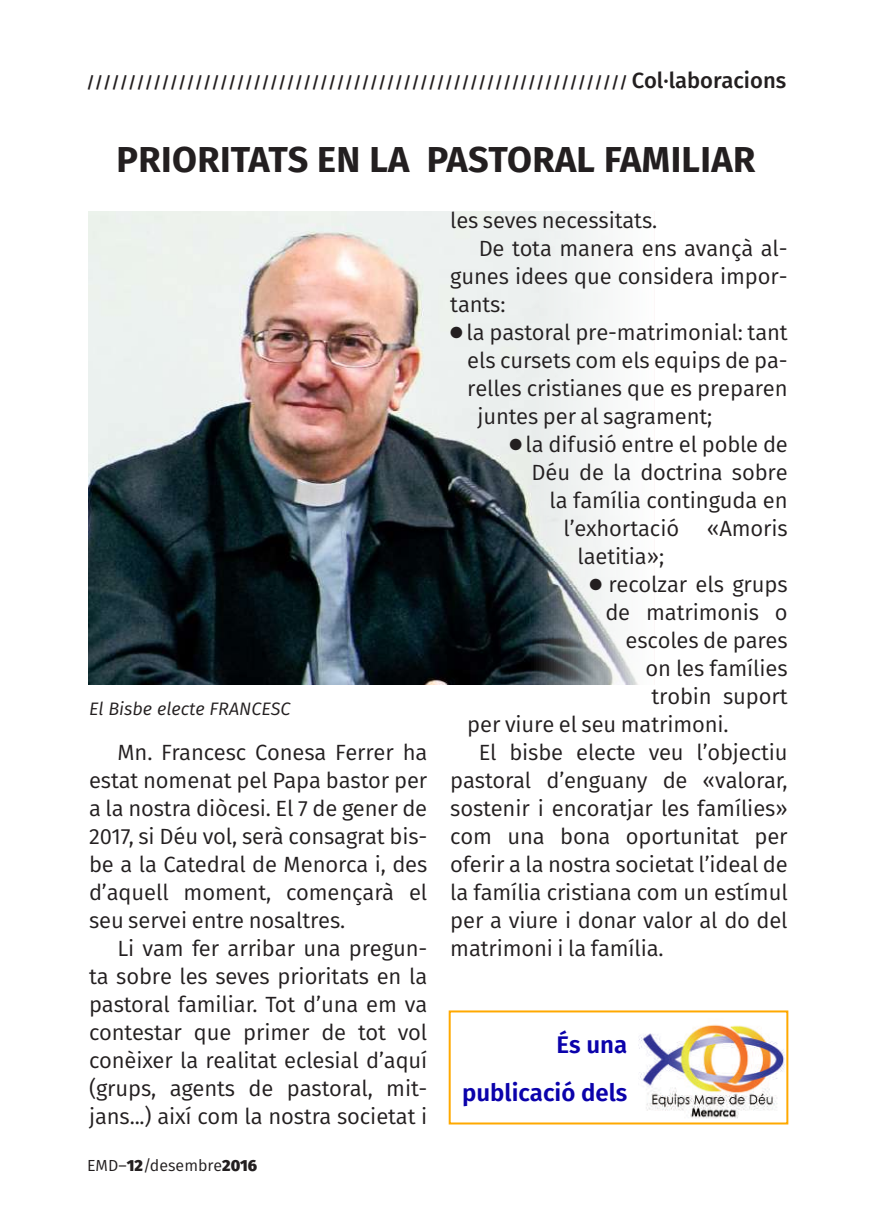
<style>
.page{position:relative;width:874px;height:1225px;background:#fff}
.page>*{position:absolute;margin:0;border:0;box-sizing:border-box;transform-origin:0 0}
.t1{font:700 36px "Fira Sans";letter-spacing:.01em;color:#231f20}
.t2{font:600 24px/48px "Fira Sans";color:#0b02ab;text-align:right}
.t3{font:22px/28px "Fira Sans";letter-spacing:-.005em;color:#231f20;text-align:justify}
.t4{font:italic 18px "Fira Sans";color:#231f20}
.t5{font:500 16px "Fira Sans";color:#231f20}
.t6{font:16px "Fira Sans";color:#231f20}
.s1{font-size:22px}
.s2{font-weight:800}
</style>
<div class="page">
<img style="left:638px;top:1024px;width:149px;height:101px">
<div style="left:448px;top:1010px;width:340px;height:114px;border:2px solid #ffa900"></div>
<img style="left:88px;top:211px;width:550px;height:473px">
<p class="t5" style="left:86px;top:71px;width:701px">///////////////////////////////////////////////////////////////// <span class="s1">Col·laboracions</span></p>
<h1 class="t1" style="left:117px;top:134px;width:639px">PRIORITATS EN LA PASTORAL FAMILIAR</h1>
<p class="t4" style="left:89px;top:695px;width:203px">El Bisbe electe FRANCESC</p>
<p class="t3" style="left:89px;top:738px;width:340px;text-indent:28px">Mn. Francesc Conesa Ferrer ha estat nomenat pel Papa bastor per a la nostra diòcesi. El 7 de gener de 2017, si Déu vol, serà consagrat bis&shy;be a la Catedral de Menorca i, des d’aquell moment, començarà el seu servei entre nosaltres.</p>
<p class="t3" style="left:89px;top:934px;width:340px;text-indent:28px">Li vam fer arribar una pregun&shy;ta sobre les seves prioritats en la pastoral familiar. Tot d’una em va contestar que primer de tot vol conèixer la realitat eclesial d’aquí (grups, agents de pastoral, mit&shy;jans...) així com la nostra societat i</p>
<p class="t6" style="left:87px;top:1154px;width:171px">EMD–<span class="s2">12</span>/desembre<span class="s2">2016</span></p>
<p class="t3" style="left:450px;top:206px;width:208px">les seves necessitats.</p>
<p class="t3" style="left:478px;top:234px;width:310px">De tota manera ens avançà al-</p>
<p class="t3" style="left:450px;top:262px;width:339px">gunes idees que considera impor-</p>
<p class="t3" style="left:450px;top:290px;width:57px">tants:</p>
<p class="t3" style="left:450px;top:318px;width:339px">● la pastoral pre-matrimonial: tant</p>
<p class="t3" style="left:467px;top:346px;width:322px">els cursets com els equips de pa-</p>
<p class="t3" style="left:467px;top:374px;width:322px">relles cristianes que es preparen</p>
<p class="t3" style="left:477px;top:402px;width:236px">juntes per al sagrament;</p>
<p class="t3" style="left:509px;top:430px;width:280px">● la difusió entre el poble de</p>
<p class="t3" style="left:531px;top:458px;width:258px">Déu de la doctrina sobre</p>
<p class="t3" style="left:549px;top:486px;width:240px">la família continguda en</p>
<p class="t3" style="left:563px;top:514px;width:117px">l’exhortació</p>
<p class="t3" style="left:706px;top:514px;width:82px">«Amoris</p>
<p class="t3" style="left:577px;top:542px;width:88px">laetitia»;</p>
<p class="t3" style="left:589px;top:570px;width:199px">● recolzar els grups</p>
<p class="t3" style="left:605px;top:598px;width:183px">de matrimonis o</p>
<p class="t3" style="left:625px;top:626px;width:163px">escoles de pares</p>
<p class="t3" style="left:645px;top:654px;width:143px">on les famílies</p>
<p class="t3" style="left:651px;top:682px;width:138px">trobin suport</p>
<p class="t3" style="left:467px;top:710px;width:263px">per viure el seu matrimoni.</p>
<p class="t3" style="left:478px;top:738px;width:310px">El bisbe electe veu l’objectiu</p>
<p class="t3" style="left:450px;top:766px;width:339px">pastoral d’enguany de «valorar,</p>
<p class="t3" style="left:450px;top:794px;width:339px">sostenir i encoratjar les famílies»</p>
<p class="t3" style="left:450px;top:822px;width:339px">com una bona oportunitat per</p>
<p class="t3" style="left:450px;top:850px;width:339px">oferir a la nostra societat l’ideal de</p>
<p class="t3" style="left:450px;top:878px;width:339px">la família cristiana com un estímul</p>
<p class="t3" style="left:450px;top:906px;width:339px">per a viure i donar valor al do del</p>
<p class="t3" style="left:450px;top:934px;width:215px">matrimoni i la família.</p>
<p class="t2" style="left:462px;top:1020px;width:166px">És una publicació dels</p>
</div>
